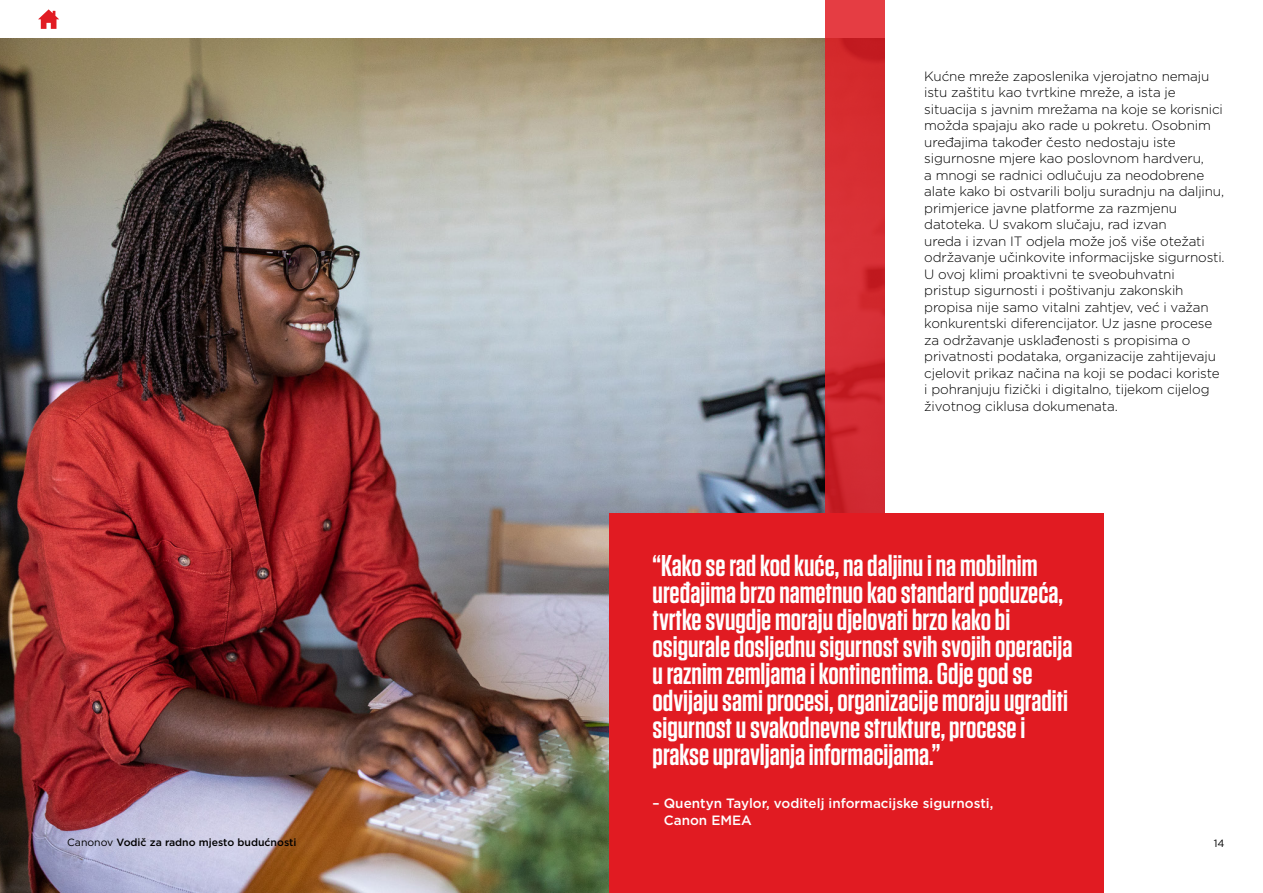
<style>
.page{position:relative;width:1263px;height:893px;background:#fff}
.page>*{position:absolute;margin:0;border:0;box-sizing:border-box;transform-origin:0 0}
.t1{font:600 30px/27px "Tungsten";color:#fff}
.t2{font:300 13.5px/16.5px "Gotham";letter-spacing:-.01em;color:#000}
.t3{font:500 13.5px/16.2px "Gotham";color:#fff}
.t4{font:500 10.5px "Gotham";color:#000}
.t5{font:10.5px "Gotham";color:#000}
.s1{font-weight:400}
</style>
<div class="page">
<img style="left:0;top:38px;width:825px;height:855px">
<svg style="left:825px;top:0;width:59px;height:513px;background:#d42c32"></svg>
<svg style="left:38px;top:9px;width:21px;height:20px"></svg>
<div style="left:609px;top:513px;width:495px;height:380px;background:#e11b22"></div>
<p class="t2" style="left:924px;top:67px;width:302px">Kućne mreže zaposlenika vjerojatno nemaju istu zaštitu kao tvrtkine mreže, a ista je situacija s javnim mrežama na koje se korisnici možda spajaju ako rade u pokretu. Osobnim uređajima također često nedostaju iste sigurnosne mjere kao poslovnom hardveru,<br>a mnogi se radnici odlučuju za neodobrene alate kako bi ostvarili bolju suradnju na daljinu, primjerice javne platforme za razmjenu datoteka. U svakom slučaju, rad izvan<br>ureda i izvan IT odjela može još više otežati održavanje učinkovite informacijske sigurnosti.<br>U ovoj klimi proaktivni te sveobuhvatni<br>pristup sigurnosti i poštivanju zakonskih propisa nije samo vitalni zahtjev, već i važan konkurentski diferencijator. Uz jasne procese za održavanje usklađenosti s propisima o privatnosti podataka, organizacije zahtijevaju cjelovit prikaz načina na koji se podaci koriste i pohranjuju fizički i digitalno, tijekom cijelog životnog ciklusa dokumenata.</p>
<p class="t1" style="left:653px;top:553px;width:421px">“Kako se rad kod kuće, na daljinu i na mobilnim uređajima brzo nametnuo kao standard poduzeća, tvrtke svugdje moraju djelovati brzo kako bi osigurale dosljednu sigurnost svih svojih operacija u raznim zemljama i kontinentima. Gdje god se odvijaju sami procesi, organizacije moraju ugraditi sigurnost u svakodnevne strukture, procese i prakse upravljanja informacijama.”</p>
<p class="t3" style="left:664px;top:795px;width:331px;text-indent:-11px">– Quentyn Taylor, voditelj informacijske sigurnosti,<br>Canon EMEA</p>
<p class="t4" style="left:67px;top:835px;width:231px"><span class="s1">Canonov</span> Vodič za radno mjesto budućnosti</p>
<p class="t5" style="left:1214px;top:836px;width:12px">14</p>
</div>
